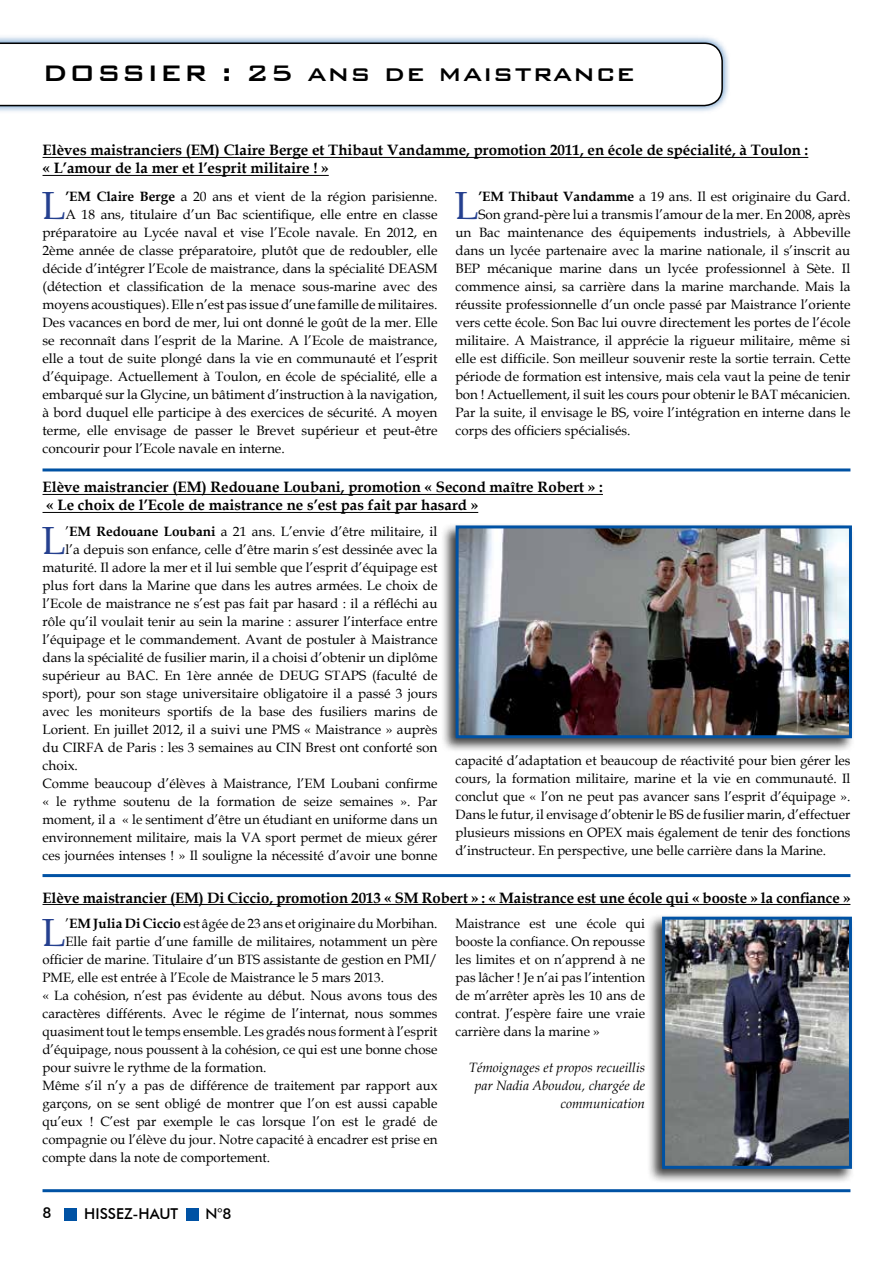
<style>
.page{position:relative;width:893px;height:1263px;background:#fff}
.page>*{position:absolute;margin:0;border:0;box-sizing:border-box;transform-origin:0 0}
.t1{font:39.3px "Book Antiqua";color:#25408f}
.t2{font:500 30px "Bank Gothic BT";letter-spacing:.04em;color:#000}
.t3{font:700 15px/18px "Book Antiqua";color:#000}
.t4{font:500 15px "Futura BT";color:#000}
.t5{font:13.5px/18px "Book Antiqua";color:#000;text-align:justify}
.t6{font:italic 13.5px/18px "Book Antiqua";color:#000;text-align:right}
.s1{font-weight:700}
</style>
<div class="page">
<hr style="left:43px;top:1189px;width:807px;height:3px;background:#0052a4">
<div style="left:186px;top:1208px;width:13px;height:12px;background:#0052a4"></div>
<div style="left:64px;top:1208px;width:13px;height:12px;background:#0052a4"></div>
<div style="left:0;top:34px;width:731px;height:80px;background:#0052a4;opacity:.75"></div>
<svg style="left:0;top:42px;width:724px;height:65px"></svg>
<hr style="left:43px;top:157px;width:765px;height:1px;background:#000">
<hr style="left:43px;top:175px;width:286px;height:1px;background:#000">
<hr style="left:43px;top:494px;width:560px;height:1px;background:#000">
<hr style="left:43px;top:512px;width:435px;height:1px;background:#000">
<div style="left:441px;top:522px;width:414px;height:231px;background:#000;opacity:.75"></div>
<img style="left:460px;top:529px;width:388px;height:205px">
<div style="left:456px;top:525px;width:396px;height:213px;border:3px solid #0052a4"></div>
<hr style="left:43px;top:468px;width:807px;height:3px;background:#0052a4">
<hr style="left:43px;top:904px;width:807px;height:1px;background:#000">
<div style="left:647px;top:914px;width:208px;height:270px;background:#000;opacity:.75"></div>
<img style="left:666px;top:921px;width:182px;height:244px">
<div style="left:662px;top:917px;width:190px;height:252px;border:3px solid #0052a4"></div>
<hr style="left:43px;top:874px;width:807px;height:3px;background:#0052a4">
<h2 class="t2" style="left:43px;top:57px;width:594px">DO SSI ER : 25 ans de maistrance</h2>
<p class="t3" style="left:43px;top:141px;width:767px">Elèves maistranciers (EM) Claire Berge et Thibaut Vandamme, promotion 2011, en école de spécialité, à Toulon : « L’amour de la mer et l’esprit militaire ! »</p>
<h1 class="t1" style="left:42px;top:178px;width:25px">L</h1>
<p class="t5" style="left:66px;top:187px;width:373px"><span class="s1">’EM Claire Berge</span> a 20 ans et vient de la région parisienne.</p>
<p class="t5" style="left:66px;top:205px;width:373px">A 18 ans, titulaire d’un Bac scientifique, elle entre en classe</p>
<p class="t5" style="left:43px;top:223px;width:396px">préparatoire au Lycée naval et vise l’Ecole navale. En 2012, en</p>
<p class="t5" style="left:43px;top:241px;width:396px">2ème année de classe préparatoire, plutôt que de redoubler, elle</p>
<p class="t5" style="left:43px;top:259px;width:396px">décide d’intégrer l’Ecole de maistrance, dans la spécialité DEASM</p>
<p class="t5" style="left:43px;top:277px;width:396px">(détection et classification de la menace sous-marine avec des</p>
<p class="t5" style="left:43px;top:295px;width:396px">moyens acoustiques). Elle n’est pas issue d’une famille de militaires.</p>
<p class="t5" style="left:43px;top:313px;width:396px">Des vacances en bord de mer, lui ont donné le goût de la mer. Elle</p>
<p class="t5" style="left:43px;top:331px;width:396px">se reconnaît dans l’esprit de la Marine. A l’Ecole de maistrance,</p>
<p class="t5" style="left:43px;top:349px;width:396px">elle a tout de suite plongé dans la vie en communauté et l’esprit</p>
<p class="t5" style="left:43px;top:367px;width:396px">d’équipage. Actuellement à Toulon, en école de spécialité, elle a</p>
<p class="t5" style="left:43px;top:385px;width:396px">embarqué sur la Glycine, un bâtiment d’instruction à la navigation,</p>
<p class="t5" style="left:43px;top:403px;width:396px">à bord duquel elle participe à des exercices de sécurité. A moyen</p>
<p class="t5" style="left:43px;top:421px;width:396px">terme, elle envisage de passer le Brevet supérieur et peut-être</p>
<p class="t5" style="left:43px;top:439px;width:244px">concourir pour l’Ecole navale en interne.</p>
<h1 class="t1" style="left:454px;top:178px;width:25px">L</h1>
<p class="t5" style="left:478px;top:187px;width:373px"><span class="s1">’EM Thibaut Vandamme</span> a 19 ans. Il est originaire du Gard.</p>
<p class="t5" style="left:478px;top:205px;width:373px">Son grand-père lui a transmis l’amour de la mer. En 2008, après</p>
<p class="t5" style="left:455px;top:223px;width:396px">un Bac maintenance des équipements industriels, à Abbeville</p>
<p class="t5" style="left:455px;top:241px;width:396px">dans un lycée partenaire avec la marine nationale, il s’inscrit au</p>
<p class="t5" style="left:455px;top:259px;width:396px">BEP mécanique marine dans un lycée professionnel à Sète. Il</p>
<p class="t5" style="left:455px;top:277px;width:396px">commence ainsi, sa carrière dans la marine marchande. Mais la</p>
<p class="t5" style="left:455px;top:295px;width:396px">réussite professionnelle d’un oncle passé par Maistrance l’oriente</p>
<p class="t5" style="left:455px;top:313px;width:396px">vers cette école. Son Bac lui ouvre directement les portes de l’école</p>
<p class="t5" style="left:455px;top:331px;width:396px">militaire. A Maistrance, il apprécie la rigueur militaire, même si</p>
<p class="t5" style="left:455px;top:349px;width:396px">elle est difficile. Son meilleur souvenir reste la sortie terrain. Cette</p>
<p class="t5" style="left:455px;top:367px;width:396px">période de formation est intensive, mais cela vaut la peine de tenir</p>
<p class="t5" style="left:455px;top:385px;width:396px">bon ! Actuellement, il suit les cours pour obtenir le BAT mécanicien.</p>
<p class="t5" style="left:455px;top:403px;width:396px">Par la suite, il envisage le BS, voire l’intégration en interne dans le</p>
<p class="t5" style="left:455px;top:421px;width:176px">corps des officiers spécialisés.</p>
<p class="t3" style="left:43px;top:478px;width:562px">Elève maistrancier (EM) Redouane Loubani, promotion « Second maître Robert » : « Le choix de l’Ecole de maistrance ne s’est pas fait par hasard »</p>
<h1 class="t1" style="left:42px;top:513px;width:25px">L</h1>
<p class="t5" style="left:66px;top:522px;width:373px">’<span class="s1">EM Redouane Loubani</span> a 21 ans. L’envie d’être militaire, il</p>
<p class="t5" style="left:66px;top:540px;width:373px">l’a depuis son enfance, celle d’être marin s’est dessinée avec la</p>
<p class="t5" style="left:43px;top:558px;width:396px">maturité. Il adore la mer et il lui semble que l’esprit d’équipage est</p>
<p class="t5" style="left:43px;top:576px;width:396px">plus fort dans la Marine que dans les autres armées. Le choix de</p>
<p class="t5" style="left:43px;top:594px;width:396px">l’Ecole de maistrance ne s’est pas fait par hasard : il a réfléchi au</p>
<p class="t5" style="left:43px;top:612px;width:396px">rôle qu’il voulait tenir au sein la marine : assurer l’interface entre</p>
<p class="t5" style="left:43px;top:630px;width:396px">l’équipage et le commandement. Avant de postuler à Maistrance</p>
<p class="t5" style="left:43px;top:648px;width:396px">dans la spécialité de fusilier marin, il a choisi d’obtenir un diplôme</p>
<p class="t5" style="left:43px;top:666px;width:396px">supérieur au BAC. En 1ère année de DEUG STAPS (faculté de</p>
<p class="t5" style="left:43px;top:684px;width:396px">sport), pour son stage universitaire obligatoire il a passé 3 jours</p>
<p class="t5" style="left:43px;top:702px;width:396px">avec les moniteurs sportifs de la base des fusiliers marins de</p>
<p class="t5" style="left:43px;top:720px;width:396px">Lorient. En juillet 2012, il a suivi une PMS « Maistrance » auprès</p>
<p class="t5" style="left:43px;top:738px;width:396px">du CIRFA de Paris : les 3 semaines au CIN Brest ont conforté son</p>
<p class="t5" style="left:43px;top:756px;width:37px">choix.</p>
<p class="t5" style="left:43px;top:774px;width:396px">Comme beaucoup d’élèves à Maistrance, l’EM Loubani confirme</p>
<p class="t5" style="left:43px;top:792px;width:396px">« le rythme soutenu de la formation de seize semaines ». Par</p>
<p class="t5" style="left:43px;top:810px;width:396px">moment, il a « le sentiment d’être un étudiant en uniforme dans un</p>
<p class="t5" style="left:43px;top:828px;width:396px">environnement militaire, mais la VA sport permet de mieux gérer</p>
<p class="t5" style="left:43px;top:846px;width:396px">ces journées intenses ! » Il souligne la nécessité d’avoir une bonne</p>
<p class="t5" style="left:455px;top:751px;width:396px">capacité d’adaptation et beaucoup de réactivité pour bien gérer les cours, la formation militaire, marine et la vie en communauté. Il conclut que « l’on ne peut pas avancer sans l’esprit d’équipage ».<br>Dans le futur, il envisage d’obtenir le BS de fusilier marin, d’effectuer plusieurs missions en OPEX mais également de tenir des fonctions d’instructeur. En perspective, une belle carrière dans la Marine.</p>
<p class="t3" style="left:43px;top:888px;width:809px">Elève maistrancier (EM) Di Ciccio, promotion 2013 « SM Robert » : « Maistrance est une école qui « booste » la confiance »</p>
<h1 class="t1" style="left:42px;top:906px;width:25px">L</h1>
<p class="t5" style="left:66px;top:914px;width:373px">’<span class="s1">EM Julia Di Ciccio</span> est âgée de 23 ans et originaire du Morbihan.</p>
<p class="t5" style="left:66px;top:932px;width:373px">Elle fait partie d’une famille de militaires, notamment un père</p>
<p class="t5" style="left:43px;top:950px;width:396px">officier de marine. Titulaire d’un BTS assistante de gestion en PMI/</p>
<p class="t5" style="left:43px;top:968px;width:343px">PME, elle est entrée à l’Ecole de Maistrance le 5 mars 2013.</p>
<p class="t5" style="left:43px;top:986px;width:396px">« La cohésion, n’est pas évidente au début. Nous avons tous des</p>
<p class="t5" style="left:43px;top:1004px;width:396px">caractères différents. Avec le régime de l’internat, nous sommes</p>
<p class="t5" style="left:43px;top:1022px;width:396px">quasiment tout le temps ensemble. Les gradés nous forment à l’esprit</p>
<p class="t5" style="left:43px;top:1040px;width:396px">d’équipage, nous poussent à la cohésion, ce qui est une bonne chose</p>
<p class="t5" style="left:43px;top:1058px;width:225px">pour suivre le rythme de la formation.</p>
<p class="t5" style="left:43px;top:1076px;width:396px">Même s’il n’y a pas de différence de traitement par rapport aux</p>
<p class="t5" style="left:43px;top:1094px;width:396px">garçons, on se sent obligé de montrer que l’on est aussi capable</p>
<p class="t5" style="left:43px;top:1112px;width:396px">qu’eux ! C’est par exemple le cas lorsque l’on est le gradé de</p>
<p class="t5" style="left:43px;top:1130px;width:396px">compagnie ou l’élève du jour. Notre capacité à encadrer est prise en</p>
<p class="t5" style="left:43px;top:1148px;width:229px">compte dans la note de comportement.</p>
<p class="t4" style="left:43px;top:1204px;width:11px">8</p>
<p class="t4" style="left:84px;top:1205px;width:96px">HISSEZ-HAUT</p>
<p class="t4" style="left:205px;top:1205px;width:28px">N°8</p>
<p class="t5" style="left:455px;top:914px;width:191px">Maistrance est une école qui booste la confiance. On repousse les limites et on n’apprend à ne pas lâcher ! Je n’ai pas l’intention de m’arrêter après les 10 ans de contrat. J’espère faire une vraie carrière dans la marine »</p>
<p class="t6" style="left:469px;top:1058px;width:178px">Témoignages et propos recueillis par Nadia Aboudou, chargée de communication</p>
</div>
